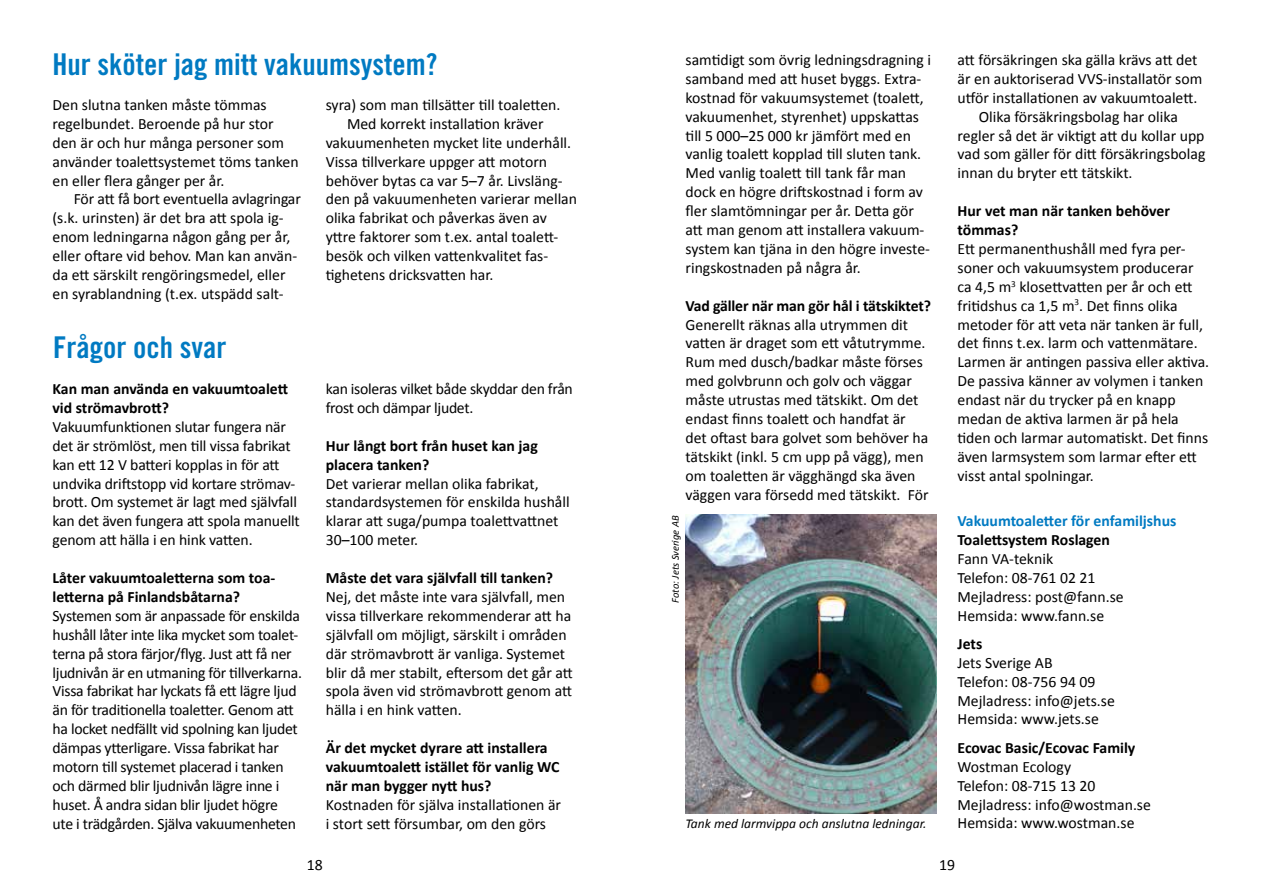
<style>
.page{position:relative;width:1263px;height:893px;background:#fff}
.page>*{position:absolute;margin:0;border:0;box-sizing:border-box;transform-origin:0 0}
.t1{font:30px "Trade Gothic LT Std Bd Cn 20";color:#007ac2}
.t2{font:15.75px/18.9px "Calibri";color:#000}
.t3{font:15.75px/18.9px "Calibri";letter-spacing:-.02em;color:#000}
.t4{font:700 15.75px/18.9px "Calibri";color:#000}
.t5{font:700 15.75px "Calibri";color:#007ac2}
.t6{font:italic 13.5px "Calibri";color:#000}
.t7{font:italic 10.5px "Calibri";letter-spacing:-.01em;color:#000}
</style>
<div class="page">
<img style="left:685px;top:514px;width:251px;height:299px">
<h1 class="t1" style="left:53px;top:46px;width:386px">Hur sköter jag mitt vakuumsystem?</h1>
<p class="t2" style="left:53px;top:95px;width:248px">Den slutna tanken måste tömmas regelbundet. Beroende på hur stor den är och hur många personer som använder toalettsystemet töms tanken en eller flera gånger per år.</p>
<p class="t2" style="left:53px;top:190px;width:250px;text-indent:21px">För att få bort eventuella avlagringar (s.k. urinsten) är det bra att spola ig&shy;enom ledningarna någon gång per år, eller oftare vid behov. Man kan använ&shy;da ett särskilt rengöringsmedel, eller en syrablandning (t.ex. utspädd salt-</p>
<h1 class="t1" style="left:53px;top:329px;width:175px">Frågor och svar</h1>
<p class="t4" style="left:53px;top:379px;width:237px">Kan man använda en vakuumtoalett vid strömavbrott?</p>
<p class="t2" style="left:53px;top:417px;width:249px">Vakuumfunktionen slutar fungera när det är strömlöst, men till vissa fabrikat kan ett 12 V batteri kopplas in för att undvika driftstopp vid kortare strömav&shy;brott. Om systemet är lagt med självfall kan det även fungera att spola manuellt genom att hälla i en hink vatten.</p>
<p class="t4" style="left:53px;top:568px;width:224px">Låter vakuumtoaletterna som toa&shy;letterna på Finlandsbåtarna?</p>
<p class="t3" style="left:53px;top:606px;width:251px">Systemen som är anpassade för enskilda hushåll låter inte lika mycket som toalet&shy;terna på stora färjor/flyg. Just att få ner ljudnivån är en utmaning för tillverkarna.<br>Vissa fabrikat har lyckats få ett lägre ljud än för traditionella toaletter. Genom att ha locket nedfällt vid spolning kan ljudet dämpas ytterligare. Vissa fabrikat har motorn till systemet placerad i tanken och därmed blir ljudnivån lägre inne i huset. Å andra sidan blir ljudet högre ute i trädgården. Själva vakuumenheten</p>
<p class="t2" style="left:326px;top:95px;width:236px">syra) som man tillsätter till toaletten.</p>
<p class="t2" style="left:347px;top:114px;width:198px">Med korrekt installation kräver</p>
<p class="t2" style="left:326px;top:133px;width:247px">vakuumenheten mycket lite underhåll.</p>
<p class="t2" style="left:326px;top:152px;width:223px">Vissa tillverkare uppger att motorn</p>
<p class="t2" style="left:326px;top:171px;width:238px">behöver bytas ca var 5–7 år. Livsläng-</p>
<p class="t2" style="left:326px;top:190px;width:253px">den på vakuumenheten varierar mellan</p>
<p class="t2" style="left:326px;top:209px;width:223px">olika fabrikat och påverkas även av</p>
<p class="t2" style="left:326px;top:228px;width:234px">yttre faktorer som t.ex. antal toalett-</p>
<p class="t2" style="left:326px;top:247px;width:224px">besök och vilken vattenkvalitet fas-</p>
<p class="t2" style="left:326px;top:265px;width:169px">tighetens dricksvatten har.</p>
<p class="t3" style="left:326px;top:379px;width:249px">kan isoleras vilket både skyddar den från frost och dämpar ljudet.</p>
<p class="t4" style="left:326px;top:436px;width:214px">Hur långt bort från huset kan jag placera tanken?</p>
<p class="t2" style="left:326px;top:474px;width:245px">Det varierar mellan olika fabrikat, standardsystemen för enskilda hushåll klarar att suga/pumpa toalettvattnet<br>30–100 meter.</p>
<p class="t4" style="left:326px;top:568px;width:229px">Måste det vara självfall till tanken?</p>
<p class="t2" style="left:326px;top:587px;width:249px">Nej, det måste inte vara självfall, men vissa tillverkare rekommenderar att ha självfall om möjligt, särskilt i områden där strömavbrott är vanliga. Systemet blir då mer stabilt, eftersom det går att spola även vid strömavbrott genom att hälla i en hink vatten.</p>
<p class="t4" style="left:326px;top:738px;width:235px">Är det mycket dyrare att installera vakuumtoalett istället för vanlig WC när man bygger nytt hus?</p>
<p class="t2" style="left:326px;top:795px;width:237px">Kostnaden för själva installationen är i stort sett försumbar, om den görs</p>
<p class="t2" style="left:685px;top:50px;width:247px">samtidigt som övrig ledningsdragning i samband med att huset byggs. Extra&shy;kostnad för vakuumsystemet (toalett, vakuumenhet, styrenhet) uppskattas till 5 000–25 000 kr jämfört med en vanlig toalett kopplad till sluten tank.<br>Med vanlig toalett till tank får man dock en högre driftskostnad i form av fler slamtömningar per år. Detta gör att man genom att installera vakuum&shy;system kan tjäna in den högre investe&shy;ringskostnaden på några år.</p>
<p class="t4" style="left:685px;top:296px;width:247px">Vad gäller när man gör hål i tätskiktet?</p>
<p class="t2" style="left:685px;top:315px;width:244px">Generellt räknas alla utrymmen dit vatten är draget som ett våtutrymme.<br>Rum med dusch/badkar måste förses med golvbrunn och golv och väggar måste utrustas med tätskikt. Om det endast finns toalett och handfat är det oftast bara golvet som behöver ha tätskikt (inkl. 5 cm upp på vägg), men om toaletten är vägghängd ska även väggen vara försedd med tätskikt. För</p>
<p class="t2" style="left:957px;top:50px;width:241px">att försäkringen ska gälla krävs att det</p>
<p class="t2" style="left:957px;top:69px;width:246px">är en auktoriserad VVS-installatör som</p>
<p class="t2" style="left:957px;top:88px;width:241px">utför installationen av vakuumtoalett.</p>
<p class="t2" style="left:979px;top:107px;width:201px">Olika försäkringsbolag har olika</p>
<p class="t2" style="left:957px;top:126px;width:248px">regler så det är viktigt att du kollar upp</p>
<p class="t2" style="left:957px;top:145px;width:249px">vad som gäller för ditt försäkringsbolag</p>
<p class="t2" style="left:957px;top:164px;width:177px">innan du bryter ett tätskikt.</p>
<p class="t4" style="left:957px;top:201px;width:214px">Hur vet man när tanken behöver tömmas?</p>
<p class="t2" style="left:957px;top:239px;width:253px">Ett permanenthushåll med fyra per&shy;soner och vakuumsystem producerar ca 4,5 m<sup>3</sup> klosettvatten per år och ett fritidshus ca 1,5 m<sup>3</sup>. Det finns olika metoder för att veta när tanken är full, det finns t.ex. larm och vattenmätare.<br>Larmen är antingen passiva eller aktiva.<br>De passiva känner av volymen i tanken endast när du trycker på en knapp medan de aktiva larmen är på hela tiden och larmar automatiskt. Det finns även larmsystem som larmar efter ett visst antal spolningar.</p>
<p class="t7" style="left:668px;top:603px;width:89px;rotate:-90deg">Foto: Jets Sverige AB</p>
<p class="t5" style="left:957px;top:511px;width:220px">Vakuumtoaletter för enfamiljshus</p>
<p class="t4" style="left:957px;top:530px;width:154px">Toalettsystem Roslagen</p>
<p class="t2" style="left:957px;top:549px;width:168px">Fann VA-teknik<br>Telefon: 08-761 02 21<br>Mejladress: post@fann.se<br>Hemsida: www.fann.se</p>
<p class="t4" style="left:957px;top:634px;width:26px">Jets</p>
<p class="t2" style="left:957px;top:653px;width:159px">Jets Sverige AB<br>Telefon: 08-756 94 09<br>Mejladress: info@jets.se<br>Hemsida: www.jets.se</p>
<p class="t4" style="left:957px;top:738px;width:179px">Ecovac Basic/Ecovac Family</p>
<p class="t2" style="left:957px;top:757px;width:195px">Wostman Ecology<br>Telefon: 08-715 13 20<br>Mejladress: info@wostman.se<br>Hemsida: www.wostman.se</p>
<p class="t6" style="left:685px;top:815px;width:243px">Tank med larmvippa och anslutna ledningar.</p>
<p class="t2" style="left:307px;top:855px;width:17px">18</p>
<p class="t2" style="left:939px;top:855px;width:17px">19</p>
</div>
